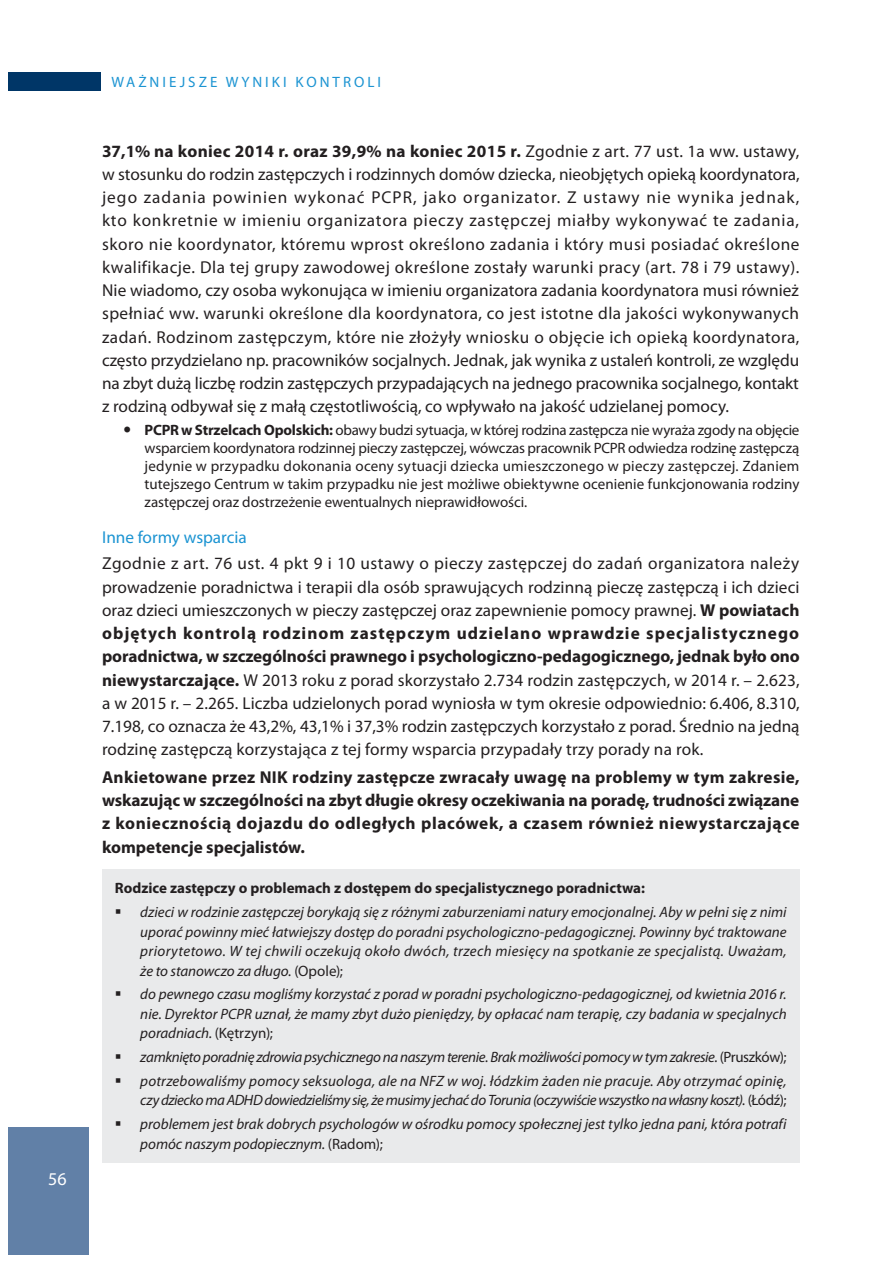
<style>
.page{position:relative;width:893px;height:1263px;background:#fff}
.page>*{position:absolute;margin:0;border:0;box-sizing:border-box;transform-origin:0 0}
.t1{font:18px "Myriad Pro";color:#fff}
.t2{font:17.25px/23.2px "Myriad Pro";color:#231f20;text-align:justify}
.t3{font:700 17.25px/23.2px "Myriad Pro";letter-spacing:.005em;color:#231f20;text-align:justify}
.t4{font:17.25px "Myriad Pro";color:#1c94d2}
.t5{font:italic 15px/19.5px "Myriad Pro";letter-spacing:-.005em;color:#231f20;text-align:justify}
.t6{font:15px/18px "Myriad Pro";letter-spacing:-.005em;color:#231f20;text-align:justify}
.t7{font:700 15px "Myriad Pro";color:#231f20}
.t8{font:15px "Myriad Pro";letter-spacing:.2em;color:#1c94d2}
.s1{font-weight:700}
.s2{font-style:normal}
</style>
<div class="page">
<div style="left:9px;top:1127px;width:80px;height:127px;background:#6180a7"></div>
<div style="left:9px;top:72px;width:92px;height:19px;background:#003667"></div>
<div style="left:102px;top:870px;width:697px;height:293px;background:#e9eaeb"></div>
<p class="t1" style="left:48px;top:1168px;width:20px">56</p>
<p class="t8" style="left:111px;top:73px;width:271px">WAŻNIEJSZE WYNIKI KONTROLI</p>
<p class="t2" style="left:102px;top:139px;width:699px"><span class="s1">37,1% na koniec 2014 r. oraz 39,9% na koniec 2015 r.</span> Zgodnie z art. 77 ust. 1a ww. ustawy, w stosunku do rodzin zastępczych i rodzinnych domów dziecka, nieobjętych opieką koordynatora, jego zadania powinien wykonać PCPR, jako organizator. Z ustawy nie wynika jednak, kto konkretnie w imieniu organizatora pieczy zastępczej miałby wykonywać te zadania, skoro nie koordynator, któremu wprost określono zadania i który musi posiadać określone kwalifikacje. Dla tej grupy zawodowej określone zostały warunki pracy (art. 78 i 79 ustawy).<br>Nie wiadomo, czy osoba wykonująca w imieniu organizatora zadania koordynatora musi również spełniać ww. warunki określone dla koordynatora, co jest istotne dla jakości wykonywanych zadań. Rodzinom zastępczym, które nie złożyły wniosku o objęcie ich opieką koordynatora, często przydzielano np. pracowników socjalnych. Jednak, jak wynika z ustaleń kontroli, ze względu na zbyt dużą liczbę rodzin zastępczych przypadających na jednego pracownika socjalnego, kontakt z rodziną odbywał się z małą częstotliwością, co wpływało na jakość udzielanej pomocy.</p>
<p class="t6" style="left:145px;top:420px;width:656px"><span class="s1">PCPR w Strzelcach Opolskich:</span> obawy budzi sytuacja, w której rodzina zastępcza nie wyraża zgody na objęcie wsparciem koordynatora rodzinnej pieczy zastępczej, wówczas pracownik PCPR odwiedza rodzinę zastępczą jedynie w przypadku dokonania oceny sytuacji dziecka umieszczonego w pieczy zastępczej. Zdaniem tutejszego Centrum w takim przypadku nie jest możliwe obiektywne ocenienie funkcjonowania rodziny zastępczej oraz dostrzeżenie ewentualnych nieprawidłowości.</p>
<p class="t4" style="left:102px;top:526px;width:146px">Inne formy wsparcia</p>
<p class="t2" style="left:102px;top:552px;width:699px">Zgodnie z art. 76 ust. 4 pkt 9 i 10 ustawy o pieczy zastępczej do zadań organizatora należy prowadzenie poradnictwa i terapii dla osób sprawujących rodzinną pieczę zastępczą i ich dzieci oraz dzieci umieszczonych w pieczy zastępczej oraz zapewnienie pomocy prawnej. <span class="s1">W powiatach objętych kontrolą rodzinom zastępczym udzielano wprawdzie specjalistycznego poradnictwa, w szczególności prawnego i psychologiczno-pedagogicznego, jednak było ono niewystarczające.</span> W 2013 roku z porad skorzystało 2.734 rodzin zastępczych, w 2014 r. – 2.623, a w 2015 r. – 2.265. Liczba udzielonych porad wyniosła w tym okresie odpowiednio: 6.406, 8.310, 7.198, co oznacza że 43,2%, 43,1% i 37,3% rodzin zastępczych korzystało z porad. Średnio na jedną rodzinę zastępczą korzystająca z tej formy wsparcia przypadały trzy porady na rok.</p>
<p class="t3" style="left:102px;top:765px;width:699px">Ankietowane przez NIK rodziny zastępcze zwracały uwagę na problemy w tym zakresie, wskazując w szczególności na zbyt długie okresy oczekiwania na poradę, trudności związane z koniecznością dojazdu do odległych placówek, a czasem również niewystarczające kompetencje specjalistów.</p>
<p class="t7" style="left:115px;top:878px;width:532px">Rodzice zastępczy o problemach z dostępem do specjalistycznego poradnictwa:</p>
<p class="t5" style="left:140px;top:902px;width:648px">dzieci w rodzinie zastępczej borykają się z różnymi zaburzeniami natury emocjonalnej. Aby w pełni się z nimi uporać powinny mieć łatwiejszy dostęp do poradni psychologiczno-pedagogicznej. Powinny być traktowane priorytetowo. W tej chwili oczekują około dwóch, trzech miesięcy na spotkanie ze specjalistą. Uważam, że to stanowczo za długo. <span class="s2">(Opole);</span></p>
<p class="t5" style="left:140px;top:984px;width:648px">do pewnego czasu mogliśmy korzystać z porad w poradni psychologiczno-pedagogicznej, od kwietnia 2016 r. nie. Dyrektor PCPR uznał, że mamy zbyt dużo pieniędzy, by opłacać nam terapię, czy badania w specjalnych poradniach. <span class="s2">(Kętrzyn);</span></p>
<p class="t5" style="left:140px;top:1045px;width:648px;line-height:23.7px">zamknięto poradnię zdrowia psychicznego na naszym terenie. Brak możliwości pomocy w tym zakresie. <span class="s2">(Pruszków); </span>potrzebowaliśmy pomocy seksuologa, ale na NFZ w woj. łódzkim żaden nie pracuje. Aby otrzymać opinię,</p>
<p class="t5" style="left:140px;top:1088px;width:648px;line-height:23.7px">czy dziecko ma ADHD dowiedzieliśmy się, że musimy jechać do Torunia (oczywiście wszystko na własny koszt). <span class="s2">(Łódź); </span>problemem jest brak dobrych psychologów w ośrodku pomocy społecznej jest tylko jedna pani, która potrafi</p>
<p class="t5" style="left:140px;top:1134px;width:244px">pomóc naszym podopiecznym. <span class="s2">(Radom);</span></p>
</div>
